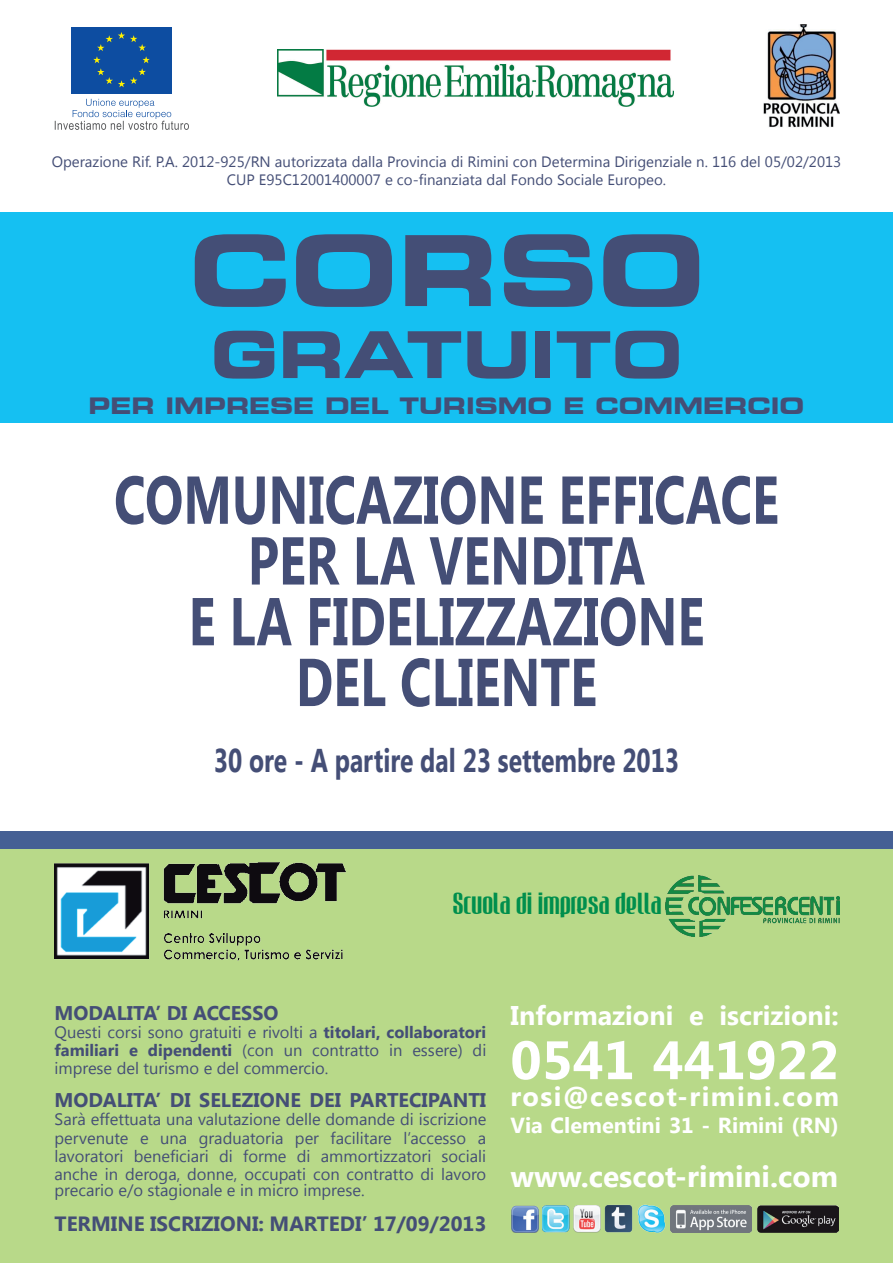
<style>
.page{position:relative;width:893px;height:1263px;background:#fff}
.page>*{position:absolute;margin:0;border:0;box-sizing:border-box;transform-origin:0 0}
.t1{font:700 expanded 97.5px "Square 721 BT";color:#444e76}
.t2{font:700 67.5px/60.8px "Segoe UI";color:#444e76;text-align:center;scale:.75 1}
.t3{font:700 expanded 64.35px "Square 721 BT";color:#444e76}
.t4{font:700 54px "Segoe UI";color:#fff}
.t5{font:700 32.85px "Segoe UI";color:#444e76;scale:.75 1}
.t6{font:700 29.85px "Segoe UI";color:#fff}
.t7{font:27.45px "Mabella";color:#008f4d}
.t8{font:700 27px "Segoe UI";color:#fff}
.t9{font:700 27px "Segoe UI";letter-spacing:.055em;color:#fff}
.t10{font:700 expanded 22.5px "Square 721 BT";color:#444e76}
.t11{font:700 21.75px "Segoe UI";color:#fff}
.t12{font:700 20.7px "Segoe UI";color:#444e76}
.t13{font:700 19.8px "Segoe UI";color:#444e76}
.t14{font:16.5px/18.1px "Segoe UI";color:#444e76;text-align:justify}
.t15{font:15px/18px "Segoe UI";color:#444e76;text-align:center}
.s1{font-weight:700}
</style>
<div class="page">
<div style="left:0;top:213px;width:893px;height:210px;background:#15c0f2"></div>
<div style="left:0;top:848px;width:893px;height:415px;background:#b8d989"></div>
<img style="left:54px;top:862px;width:292px;height:99px">
<img style="left:512px;top:1205px;width:26px;height:27px">
<img style="left:542px;top:1205px;width:27px;height:27px">
<img style="left:573px;top:1205px;width:27px;height:27px">
<img style="left:638px;top:1204px;width:28px;height:29px">
<img style="left:670px;top:1205px;width:82px;height:27px">
<img style="left:604px;top:1204px;width:29px;height:29px">
<img style="left:757px;top:1205px;width:82px;height:27px">
<img style="left:665px;top:875px;width:174px;height:61px">
<div style="left:71px;top:27px;width:101px;height:66px;background:#0d4da1"></div>
<svg style="left:93px;top:32px;width:57px;height:55px"></svg>
<svg style="left:55px;top:99px;width:134px;height:31px"></svg>
<img style="left:278px;top:50px;width:396px;height:57px">
<img style="left:764px;top:24px;width:75px;height:103px">
<div style="left:0;top:831px;width:893px;height:17px;background:#456094"></div>
<p class="t15" style="left:52px;top:152px;width:791px">Operazione Rif. P.A. 2012-925/RN autorizzata dalla Provincia di Rimini con Determina Dirigenziale n. 116 del 05/02/2013<br>CUP E95C12001400007 e co-finanziata dal Fondo Sociale Europeo.</p>
<h1 class="t1" style="left:188px;top:212px;width:518px">CORSO</h1>
<h3 class="t3" style="left:210px;top:316px;width:474px">GRATUITO</h3>
<h3 class="t10" style="left:89px;top:392px;width:717px">PER IMPRESE DEL TURISMO E COMMERCIO</h3>
<h2 class="t2" style="left:114px;top:466px;width:888px">COMUNICAZIONE EFFICACE<br>PER LA VENDITA<br>E LA FIDELIZZAZIONE<br>DEL CLIENTE</h2>
<h3 class="t5" style="left:214px;top:737px;width:622px">30 ore - A partire dal 23 settembre 2013</h3>
<h3 class="t7" style="left:453px;top:887px;width:210px">Scuola di impresa della</h3>
<p class="t13" style="left:55px;top:998px;width:225px">MODALITA’ DI ACCESSO</p>
<p class="t14" style="left:55px;top:1022px;width:433px">Questi corsi sono gratuiti e rivolti a <span class="s1">titolari, collaboratori familiari e dipendenti</span> (con un contratto in essere) di imprese del turismo e del commercio.</p>
<p class="t13" style="left:55px;top:1086px;width:433px">MODALITA’ DI SELEZIONE DEI PARTECIPANTI</p>
<p class="t14" style="left:55px;top:1110px;width:433px">Sarà effettuata una valutazione delle domande di iscrizione pervenute e una graduatoria per facilitare l’accesso a lavoratori beneficiari di forme di ammortizzatori sociali anche in deroga, donne, occupati con contratto di lavoro</p>
<p class="t14" style="left:55px;top:1181px;width:312px">precario e/o stagionale e in micro imprese.</p>
<p class="t12" style="left:55px;top:1209px;width:433px">TERMINE ISCRIZIONI: MARTEDI’ 17/09/2013</p>
<h3 class="t8" style="left:510px;top:996px;width:330px">Informazioni e iscrizioni:</h3>
<h3 class="t4" style="left:510px;top:1021px;width:330px">0541 441922</h3>
<h3 class="t9" style="left:510px;top:1077px;width:330px">rosi@cescot-rimini.com</h3>
<h3 class="t11" style="left:510px;top:1110px;width:330px">Via Clementini 31 - Rimini (RN)</h3>
<h3 class="t6" style="left:510px;top:1155px;width:329px">www.cescot-rimini.com</h3>
</div>
